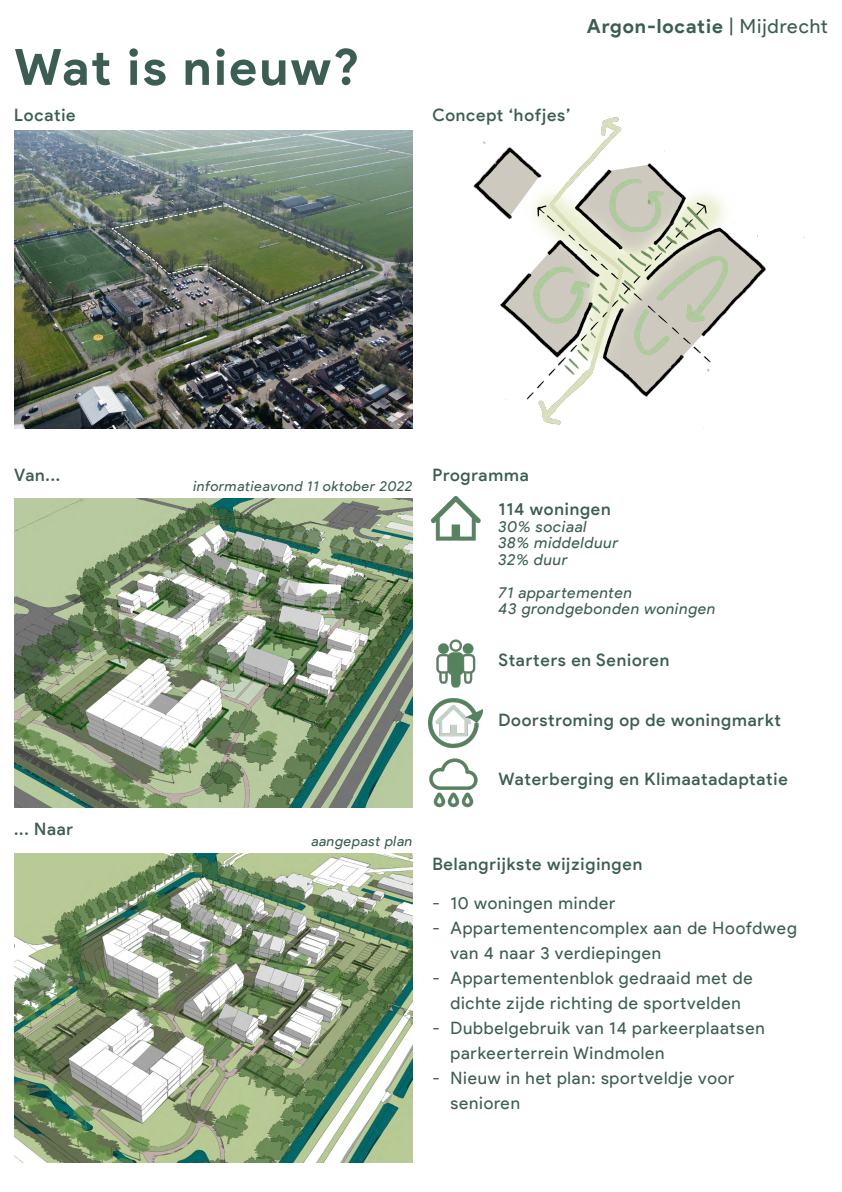
<style>
.page{position:relative;width:842px;height:1192px;background:#fff}
.page>*{position:absolute;margin:0;border:0;box-sizing:border-box;transform-origin:0 0}
.Hoofdtekst{font:700 50px "Product Sans";letter-spacing:.05em;color:#3b5d54}
.Hoofdtekst-2{font:700 19.5px "Product Sans";letter-spacing:.045em;color:#3b5d54}
.Hoofdtekst-3{font:17.15px/25px "Product Sans";letter-spacing:.05em;color:#3b5d54}
.Hoofdtekst-4{font:500 17.15px "Product Sans";letter-spacing:.05em;color:#3b5d54}
.Hoofdtekst-5{font:italic 15.5px "Product Sans";letter-spacing:.05em;color:#3b5d54}
.Hoofdtekst-6{font:italic 14px "Product Sans";letter-spacing:.045em;color:#3b5d54}
.s1{font-weight:400}
</style>
<div class="page">
<img style="left:14px;top:131px;width:398px;height:297px">
<img style="left:473px;top:117px;width:332px;height:311px">
<img style="left:14px;top:499px;width:398px;height:309px">
<img style="left:14px;top:853px;width:398px;height:309px">
<img style="left:431px;top:497px;width:50px;height:44px">
<img style="left:429px;top:639px;width:54px;height:169px">
<img style="left:111px;top:205px;width:252px;height:100px">
<p class="Hoofdtekst" style="left:14px;top:37px;width:346px">Wat is nieuw?</p>
<p class="Hoofdtekst-4" style="left:14px;top:105px;width:63px">Locatie</p>
<p class="Hoofdtekst-4" style="left:432px;top:105px;width:140px">Concept ‘hofjes’</p>
<p class="Hoofdtekst-2" style="left:587px;top:14px;width:242px">Argon-locatie <span class="s1">| Mijdrecht</span></p>
<p class="Hoofdtekst-4" style="left:14px;top:464px;width:48px">Van...</p>
<p class="Hoofdtekst-4" style="left:432px;top:464px;width:98px">Programma</p>
<p class="Hoofdtekst-6" style="left:193px;top:478px;width:221px">informatieavond 11 oktober 2022</p>
<p class="Hoofdtekst-4" style="left:499px;top:499px;width:114px">114 woningen</p>
<p class="Hoofdtekst-5" style="left:499px;top:517px;width:90px">30% sociaal</p>
<p class="Hoofdtekst-5" style="left:499px;top:533px;width:121px">38% middelduur</p>
<p class="Hoofdtekst-5" style="left:499px;top:550px;width:71px">32% duur</p>
<p class="Hoofdtekst-5" style="left:499px;top:583px;width:135px">71 appartementen</p>
<p class="Hoofdtekst-5" style="left:499px;top:599px;width:218px">43 grondgebonden woningen</p>
<p class="Hoofdtekst-4" style="left:499px;top:650px;width:172px">Starters en Senioren</p>
<p class="Hoofdtekst-4" style="left:499px;top:709px;width:284px">Doorstroming op de woningmarkt</p>
<p class="Hoofdtekst-4" style="left:14px;top:819px;width:60px">... Naar</p>
<p class="Hoofdtekst-6" style="left:311px;top:832px;width:103px">aangepast plan</p>
<p class="Hoofdtekst-4" style="left:499px;top:769px;width:291px">Waterberging en Klimaatadaptatie</p>
<p class="Hoofdtekst-4" style="left:432px;top:853px;width:211px">Belangrijkste wijzigingen</p>
<p class="Hoofdtekst-3" style="left:432px;top:891px;width:185px">- 10 woningen minder</p>
<p class="Hoofdtekst-3" style="left:450px;top:916px;width:348px;text-indent:-18px">- Appartementencomplex aan de Hoofdweg van 4 naar 3 verdiepingen</p>
<p class="Hoofdtekst-3" style="left:432px;top:966px;width:322px">- Appartementenblok gedraaid met de</p>
<p class="Hoofdtekst-3" style="left:450px;top:991px;width:292px">dichte zijde richting de sportvelden</p>
<p class="Hoofdtekst-3" style="left:432px;top:1016px;width:334px">- Dubbelgebruik van 14 parkeerplaatsen</p>
<p class="Hoofdtekst-3" style="left:450px;top:1041px;width:216px">parkeerterrein Windmolen</p>
<p class="Hoofdtekst-3" style="left:432px;top:1066px;width:303px">- Nieuw in het plan: sportveldje voor</p>
<p class="Hoofdtekst-3" style="left:450px;top:1091px;width:71px">senioren</p>
</div>
